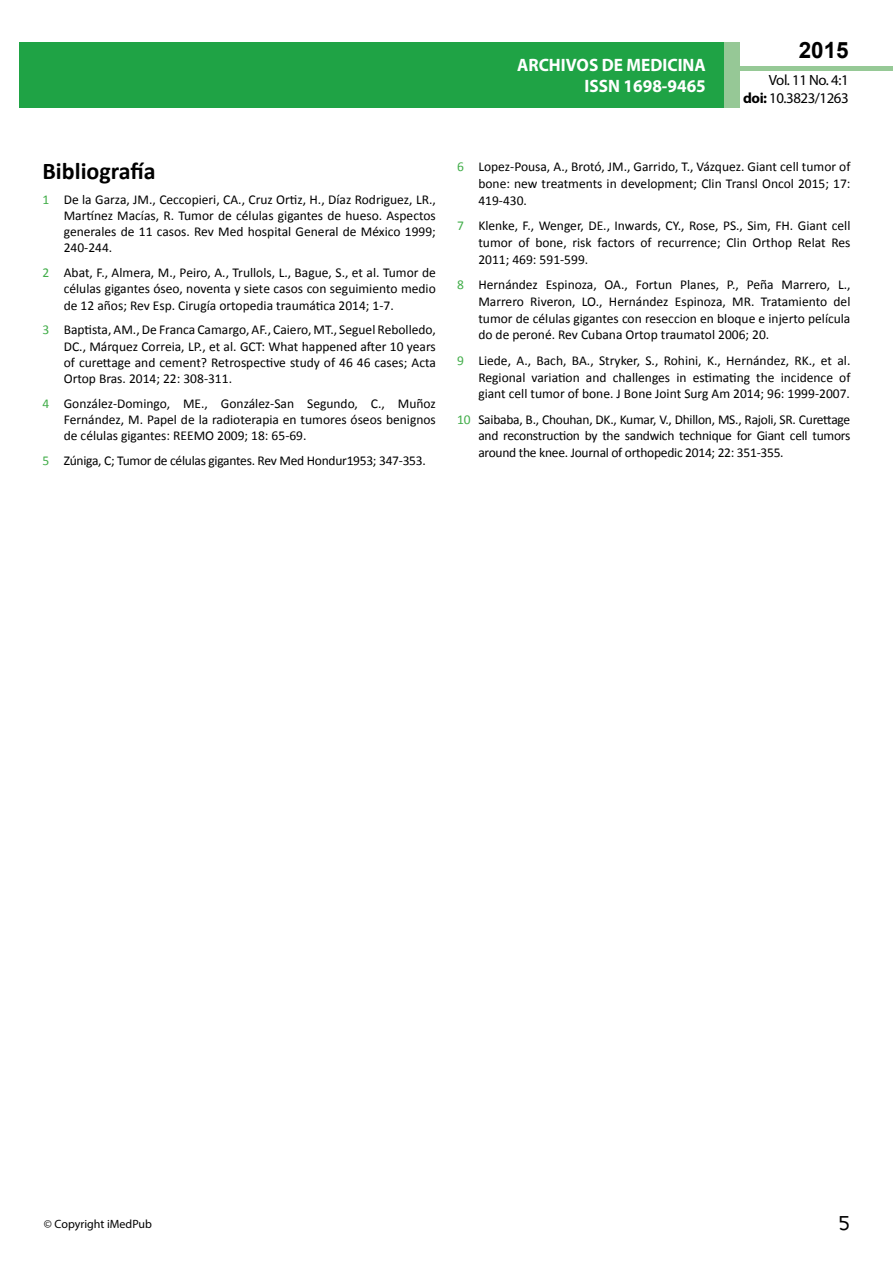
<style>
.page{position:relative;width:893px;height:1263px;background:#fff}
.page>*{position:absolute;margin:0;border:0;box-sizing:border-box;transform-origin:0 0}
.t1{font:25.5px "Tunga";color:#000}
.t2{font:700 24px "Calibri";color:#000}
.t3{font:700 22.5px "Arial";color:#000}
.t4{font:700 18px/21.6px "Myriad Pro";color:#fff;text-align:right;scale:.96 1}
.t5{font:14.85px/17.9px "Myriad Pro";letter-spacing:-.03em;color:#000;text-align:right}
.t6{font:13.5px/16.8px "Calibri";color:#000;text-align:justify}
.t7{font:13.5px "Calibri";letter-spacing:-.02em;color:#000}
.t8{font:12px "Myriad Pro";color:#000}
.s1{font-weight:700}
.s2{color:#41ad49}
</style>
<div class="page">
<div style="left:722px;top:66px;width:171px;height:5px;background:#96c996"></div>
<div style="left:19px;top:42px;width:706px;height:66px;background:#1fa345"></div>
<div style="left:725px;top:42px;width:15px;height:66px;background:#96c896"></div>
<h3 class="t4" style="left:517px;top:53px;width:198px">ARCHIVOS DE MEDICINA<br>ISSN 1698-9465</h3>
<h3 class="t3" style="left:799px;top:35px;width:52px">2015</h3>
<p class="t5" style="left:743px;top:71px;width:107px">Vol. 11 No. 4:1 <span class="s1">doi:</span> 10.3823/1263</p>
<h2 class="t2" style="left:43px;top:156px;width:115px">Bibliografía</h2>
<p class="t6" style="left:64px;top:191px;width:374px;line-height:16.2px;text-indent:-21px"><span class="s2">1</span> De la Garza, JM., Ceccopieri, CA., Cruz Ortiz, H., Díaz Rodriguez, LR., Martínez Macías, R. Tumor de células gigantes de hueso. Aspectos generales de 11 casos. Rev Med hospital General de México 1999; 240-244.</p>
<p class="t6" style="left:64px;top:265px;width:374px;line-height:16.2px;text-indent:-21px"><span class="s2">2</span> Abat, F., Almera, M., Peiro, A., Trullols, L., Bague, S., et al. Tumor de células gigantes óseo, noventa y siete casos con seguimiento medio de 12 años; Rev Esp. Cirugía ortopedia traumática 2014; 1-7.</p>
<p class="t6" style="left:64px;top:322px;width:374px;line-height:16.2px;text-indent:-21px"><span class="s2">3</span> Baptista, AM., De Franca Camargo, AF., Caiero, MT., Seguel Rebolledo, DC., Márquez Correia, LP., et al. GCT: What happened after 10 years of curettage and cement? Retrospective study of 46 46 cases; Acta Ortop Bras. 2014; 22: 308-311.</p>
<p class="t6" style="left:64px;top:395px;width:374px;line-height:16.2px;text-indent:-21px"><span class="s2">4</span> González-Domingo, ME., González-San Segundo, C., Muñoz Fernández, M. Papel de la radioterapia en tumores óseos benignos de células gigantes: REEMO 2009; 18: 65-69.</p>
<p class="t7" style="left:43px;top:452px;width:385px"><span class="s2">5</span> Zúniga, C; Tumor de células gigantes. Rev Med Hondur1953; 347-353.</p>
<p class="t6" style="left:478px;top:158px;width:374px;text-indent:-21px"><span class="s2">6</span> Lopez-Pousa, A., Brotó, JM., Garrido, T., Vázquez. Giant cell tumor of bone: new treatments in development; Clin Transl Oncol 2015; 17:<br>419-430.</p>
<p class="t6" style="left:478px;top:217px;width:374px;text-indent:-21px"><span class="s2">7</span> Klenke, F., Wenger, DE., Inwards, CY., Rose, PS., Sim, FH. Giant cell tumor of bone, risk factors of recurrence; Clin Orthop Relat Res 2011; 469: 591-599.</p>
<p class="t6" style="left:478px;top:276px;width:374px;text-indent:-21px"><span class="s2">8</span> Hernández Espinoza, OA., Fortun Planes, P., Peña Marrero, L., Marrero Riveron, LO., Hernández Espinoza, MR. Tratamiento del tumor de células gigantes con reseccion en bloque e injerto película do de peroné. Rev Cubana Ortop traumatol 2006; 20.</p>
<p class="t6" style="left:478px;top:352px;width:374px;text-indent:-21px"><span class="s2">9</span> Liede, A., Bach, BA., Stryker, S., Rohini, K., Hernández, RK., et al.<br>Regional variation and challenges in estimating the incidence of giant cell tumor of bone. J Bone Joint Surg Am 2014; 96: 1999-2007.</p>
<p class="t6" style="left:478px;top:411px;width:373px;text-indent:-21px"><span class="s2">10</span> Saibaba, B., Chouhan, DK., Kumar, V., Dhillon, MS., Rajoli, SR. Curettage and reconstruction by the sandwich technique for Giant cell tumors around the knee. Journal of orthopedic 2014; 22: 351-355.</p>
<p class="t8" style="left:44px;top:1217px;width:110px">© Copyright iMedPub</p>
<h1 class="t1" style="left:839px;top:1206px;width:13px">5</h1>
</div>
